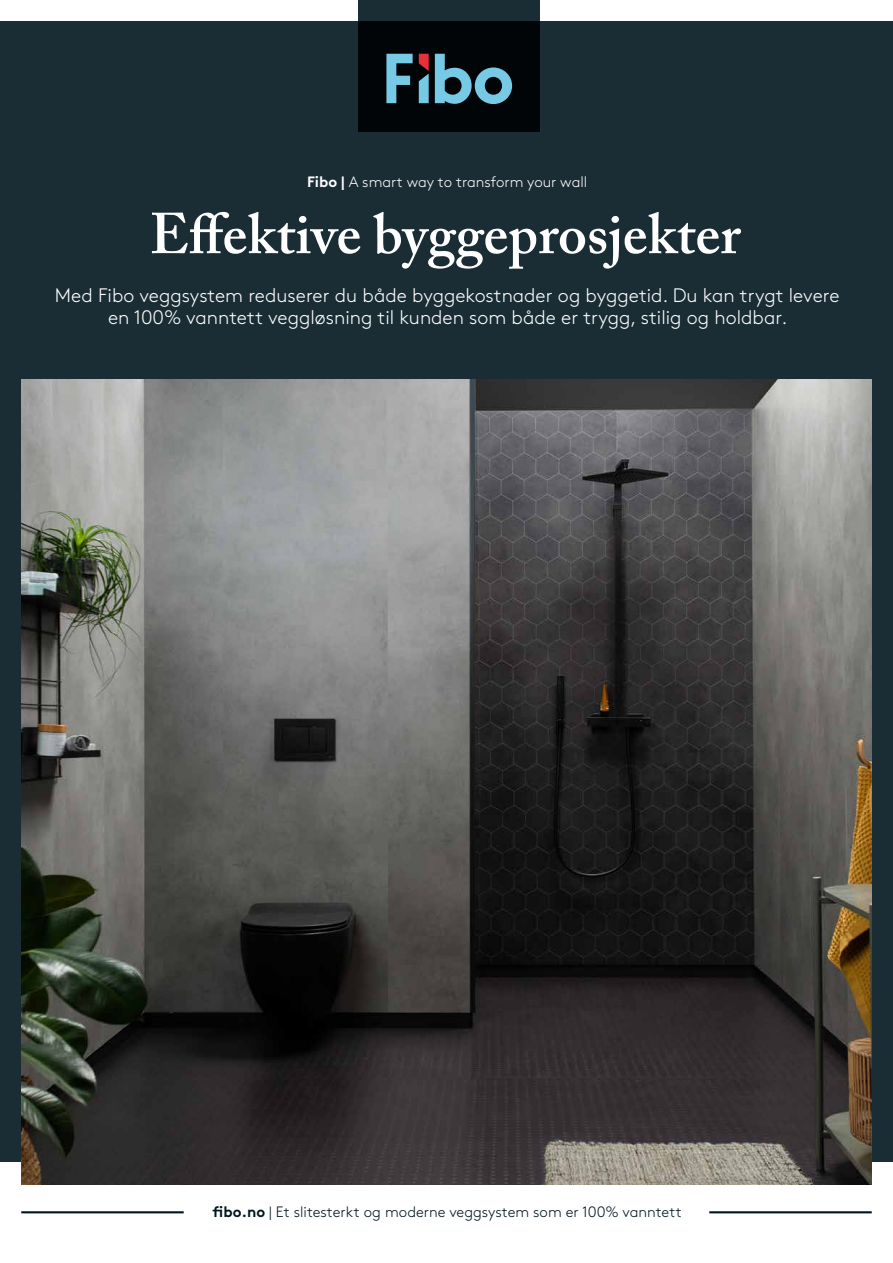
<style>
.page{position:relative;width:893px;height:1263px;background:#fff}
.page>*{position:absolute;margin:0;border:0;box-sizing:border-box;transform-origin:0 0}
.t1{font:600 57px "Adobe Caslon Pro";color:#fff}
.t2{font:300 19.5px/22.5px "Brown";color:#fff;text-align:center}
.t3{font:300 15px "Brown";color:#00161f}
.t4{font:300 15px "Brown";color:#fff}
.s1{font-weight:700}
</style>
<div class="page">
<div style="left:0;top:21px;width:893px;height:1140px;background:#1a2d35"></div>
<img style="left:21px;top:379px;width:851px;height:805px">
<hr style="left:21px;top:1211px;width:163px;height:2px;background:#00161f">
<hr style="left:709px;top:1211px;width:163px;height:2px;background:#00161f">
<svg style="left:359px;top:0;width:181px;height:131px;background:#070d11"></svg>
<svg style="left:419px;top:54px;width:10px;height:49px"></svg>
<svg style="left:435px;top:54px;width:77px;height:50px;background:#3b6574"></svg>
<svg style="left:386px;top:54px;width:27px;height:49px"></svg>
<p class="t4" style="left:307px;top:170px;width:282px"><span class="s1">Fibo |</span> A smart way to transform your wall</p>
<h1 class="t1" style="left:149px;top:200px;width:593px">Effektive byggeprosjekter</h1>
<p class="t2" style="left:55px;top:282px;width:786px">Med Fibo veggsystem reduserer du både byggekostnader og byggetid. Du kan trygt levere en 100% vanntett veggløsning til kunden som både er trygg, stilig og holdbar.</p>
<p class="t3" style="left:213px;top:1200px;width:471px"><span class="s1">fibo.no</span> | Et slitesterkt og moderne veggsystem som er 100% vanntett</p>
</div>
